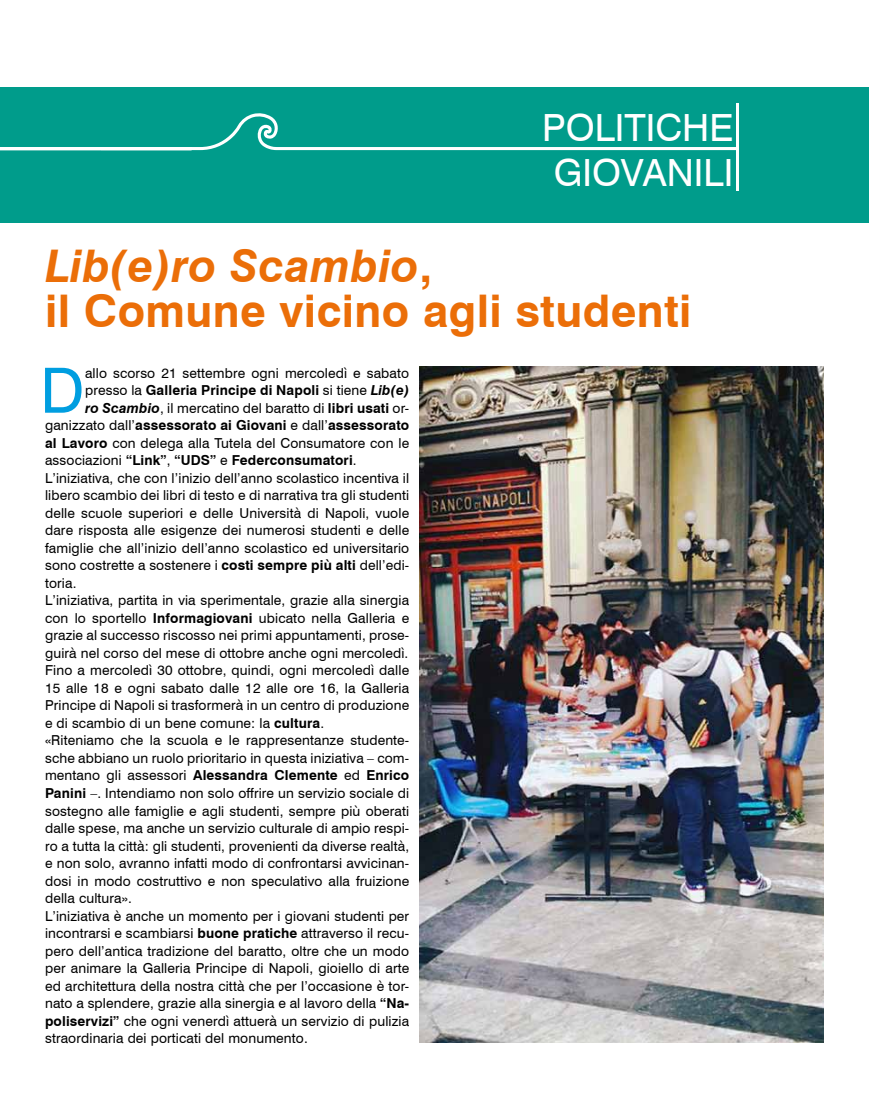
<style>
.page{position:relative;width:869px;height:1099px;background:#fff}
.page>*{position:absolute;margin:0;border:0;box-sizing:border-box;transform-origin:0 0}
.t1{font:62.38px "Swiss 721 BT";color:#009ee0}
.t2{font:700 45px/45px "Swiss 721 BT";color:#eb6e08}
.t3{font:37.5px/45px "Swiss 721 BT";color:#fff;text-align:center}
.t4{font:13.75px/17.5px "Swiss 721 BT";letter-spacing:.01em;color:#000}
.t5{font:700 13.75px "Swiss 721 BT";letter-spacing:.01em;color:#000}
.s1{font-style:italic}
.s2{font-weight:400}
.s3{font-weight:700;font-style:italic}
.s4{font-weight:700}
</style>
<div class="page">
<div style="left:0;top:87px;width:868px;height:136px;background:#009c8b"></div>
<hr style="left:736px;top:104px;width:2px;height:87px;background:#fff">
<svg style="left:0;top:113px;width:736px;height:37px"></svg>
<img style="left:419px;top:366px;width:404px;height:675px">
<h3 class="t3" style="left:541px;top:105px;width:46px">Politiche giovanili</h3>
<h2 class="t2" style="left:45px;top:243px;width:647px"><span class="s1">Lib(e)ro Scambio</span>,<br>il Comune vicino agli studenti</h2>
<h1 class="t1" style="left:40px;top:352px;width:46px">D</h1>
<p class="t4" style="left:85px;top:364px;width:325px">allo scorso 21 settembre ogni mercoledì e sabato</p>
<p class="t5" style="left:85px;top:382px;width:325px"><span class="s2">presso la</span> Galleria Principe di Napoli <span class="s2">si tiene</span> <span class="s1">Lib(e)</span></p>
<p class="t4" style="left:85px;top:399px;width:325px"><span class="s3">ro Scambio</span>, il mercatino del baratto di <span class="s4">libri usati</span> or-</p>
<p class="t5" style="left:45px;top:417px;width:365px"><span class="s2">ganizzato dall’</span>assessorato ai Giovani <span class="s2">e dall’</span>assessorato</p>
<p class="t4" style="left:45px;top:434px;width:365px"><span class="s4">al Lavoro</span> con delega alla Tutela del Consumatore con le</p>
<p class="t4" style="left:45px;top:451px;width:146px">associazioni <span class="s4">“Link”</span>, <span class="s4">“UDS</span></p>
<p class="t4" style="left:45px;top:451px;width:365px;text-indent:165px"><span class="s4">”</span> e <span class="s4">Federconsumatori</span>.<br>L’iniziativa, che con l’inizio dell’anno scolastico incentiva il libero scambio dei libri di testo e di narrativa tra gli studenti delle scuole superiori e delle Università di Napoli, vuole dare risposta alle esigenze dei numerosi studenti e delle famiglie che all’inizio dell’anno scolastico ed universitario sono costrette a sostenere i <span class="s4">costi sempre più alti</span> dell’edi&shy;toria.<br>L’iniziativa, partita in via sperimentale, grazie alla sinergia con lo sportello <span class="s4">I nformagiovani</span> ubicato nella Galleria e grazie al successo riscosso nei primi appuntamenti, prose&shy;guirà nel corso del mese di ottobre anche ogni mercoledì.<br>Fino a mercoledì 30 ottobre, quindi, ogni mercoledì dalle 15 alle 18 e ogni sabato dalle 12 alle ore 16, la Galleria Principe di Napoli si trasformerà in un centro di produzione e di scambio di un bene comune: la <span class="s4">cultura</span>.<br>«Riteniamo che la scuola e le rappresentanze studente&shy;sche abbiano un ruolo prioritario in questa iniziativa – com&shy;mentano gli assessori <span class="s4">Alessandra Clemente</span> ed <span class="s4">Enrico Panini</span> –. Intendiamo non solo offrire un servizio sociale di sostegno alle famiglie e agli studenti, sempre più oberati dalle spese, ma anche un servizio culturale di ampio respi&shy;ro a tutta la città: gli studenti, provenienti da diverse realtà, e non solo, avranno infatti modo di confrontarsi avvicinan&shy;dosi in modo costruttivo e non speculativo alla fruizione della cultura».<br>L’iniziativa è anche un momento per i giovani studenti per incontrarsi e scambiarsi <span class="s4">buone pratiche</span> attraverso il recu&shy;pero dell’antica tradizione del baratto, oltre che un modo per animare la Galleria Principe di Napoli, gioiello di arte ed architettura della nostra città che per l’occasione è tor&shy;nato a splendere, grazie alla sinergia e al lavoro della <span class="s4">“Na&shy;poliservizi”</span> che ogni venerdì attuerà un servizio di pulizia straordinaria dei porticati del monumento.</p>
</div>
